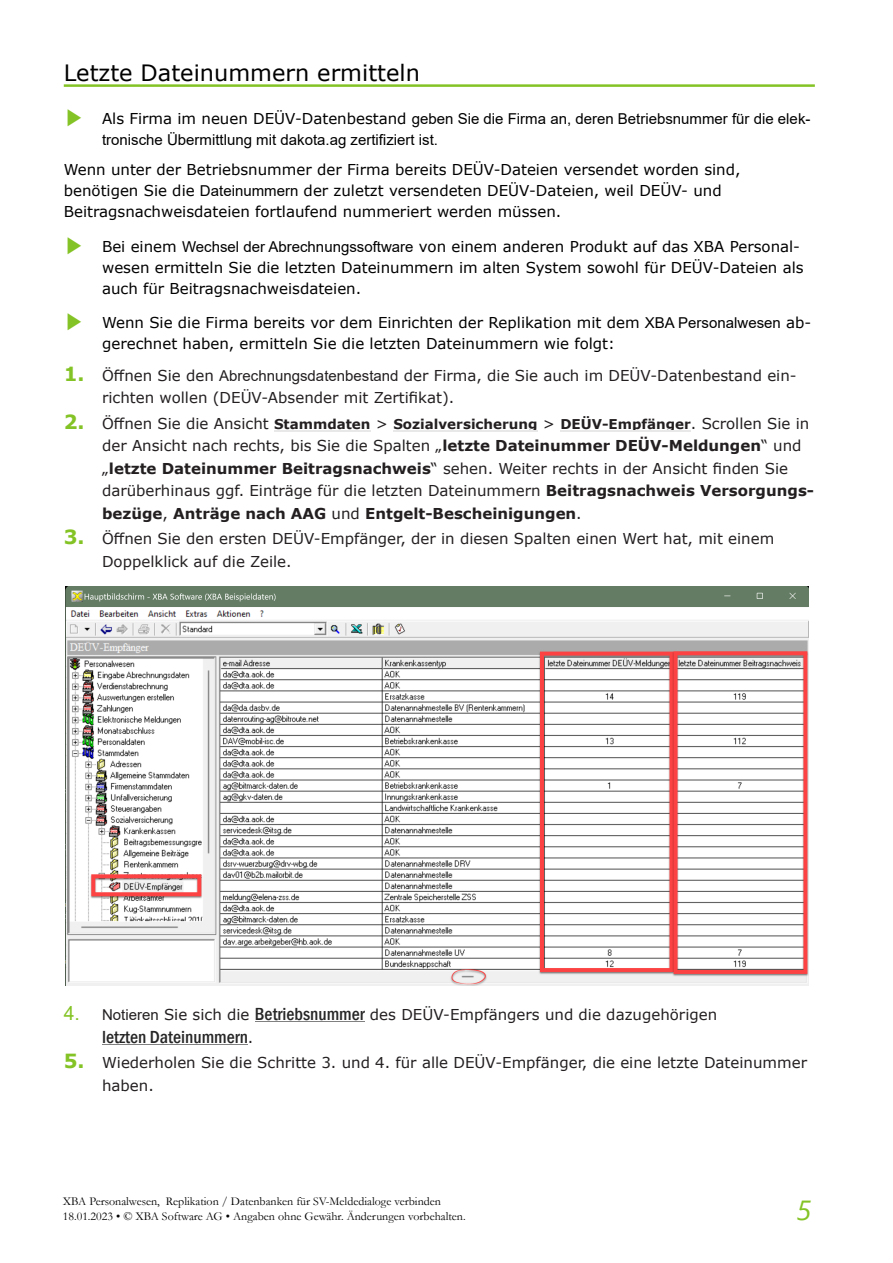
<style>
.page{position:relative;width:893px;height:1263px;background:#fff}
.page>*{position:absolute;margin:0;border:0;box-sizing:border-box;transform-origin:0 0}
.t1{font:italic 27px "Open Sans";color:#84c325}
.t2{font:22.5px "Verdana";color:#000}
.t3{font:500 condensed 18px "Franklin Gothic";color:#262626}
.t4{font:15px/22.5px "Verdana";color:#231f20}
.t5{font:15px/21px "Verdana";color:#000}
.t6{font:15px/21px "Arial";color:#000}
.t7{font:700 13.5px "Verdana";color:#231f20}
.t8{font:12px/15px "Garamond";color:#000}
.s1{font-family:"Malgun Gothic";font-size:21px;color:#84c325}
.s2{font-family:"Verdana"}
.s3{font-family:"Arial"}
.s4{font-weight:700;font-size:19.5px;color:#84c325}
.s5{font-size:19.5px;color:#84c325}
.s6{font-weight:400;font-size:15px}
.s7{font-weight:700}
.s8{font-family:"Arial";font-size:19.5px;color:#84c325}
.s9{font-family:"Franklin Gothic";font-weight:500;font-stretch:condensed;font-size:18px;color:#262626}
.s10{font-family:"Verdana";font-weight:400;font-stretch:normal;font-size:15px;color:#231f20}
</style>
<div class="page">
<hr style="left:64px;top:84px;width:751px;height:3px;background:#84c325">
<hr style="left:274px;top:430px;width:97px;height:1px;background:#e9e8e9">
<hr style="left:393px;top:430px;width:144px;height:1px;background:#e9e8e9">
<hr style="left:560px;top:430px;width:131px;height:1px;background:#e9e8e9">
<hr style="left:255px;top:1021px;width:110px;height:1px;background:#808080">
<hr style="left:102px;top:1044px;width:146px;height:1px;background:#808080">
<img style="left:65px;top:586px;width:743px;height:399px">
<h2 class="t2" style="left:64px;top:64px;width:358px">Letzte Dateinummern ermitteln</h2>
<p class="t6" style="left:102px;top:110px;width:710px;text-indent:-38px"><span class="s1">▶</span> <span class="s2">Als Firma im neuen DEÜV-Datenbestand</span> geben Sie die Firma an, deren Betriebsnummer für die elek&shy;tronische Übermittlung mit dakota.ag zertifiziert ist.</p>
<p class="t5" style="left:64px;top:161px;width:678px">Wenn unter der Betriebsnummer der Firma bereits DEÜV-Dateien versendet worden sind, benötigen Sie die <span class="s3">Dateinummern</span> der zuletzt versendeten DEÜV-Dateien, weil DEÜV- und<br>Beitragsnachweisdateien fortlaufend nummeriert werden müssen.</p>
<p class="t5" style="left:102px;top:237px;width:703px;text-indent:-38px"><span class="s1">▶</span> Bei einem <span class="s3">Wechsel der Abrechnungssoftware</span> von einem anderen Produkt auf das XBA Personal&shy;wesen ermitteln Sie die letzten Dateinummern im alten System sowohl für DEÜV-Dateien als auch für Beitragsnachweisdateien.</p>
<p class="t5" style="left:102px;top:314px;width:711px;text-indent:-38px"><span class="s1">▶</span> Wenn Sie die Firma bereits vor dem Einrichten der Replikation mit dem <span class="s3">XBA Personalwesen</span> ab&shy;gerechnet haben, ermitteln Sie die letzten Dateinummern wie folgt:</p>
<p class="t4" style="left:102px;top:365px;width:696px;text-indent:-38px"><span class="s4">1.</span> Öffnen Sie den <span class="s3">Abrechnungsdatenbestand</span> der Firma, die Sie auch im DEÜV-Datenbestand ein&shy;richten wollen (DEÜV-Absender mit Zertifikat).</p>
<p class="t7" style="left:64px;top:419px;width:747px"><span class="s5">2.</span> <span class="s6">Öffnen Sie die Ansicht</span> Stammdaten <span class="s6">&gt;</span> Sozialversicherung <span class="s6">&gt;</span> DEÜV-Empfänger<span class="s6">. Scrollen Sie in</span></p>
<p class="t4" style="left:102px;top:436px;width:713px">der Ansicht nach rechts, bis Sie die Spalten „<span class="s7">letzte Dateinummer DEÜV-Meldungen</span>“ und „<span class="s7">letzte Dateinummer Beitragsnachweis</span>“ sehen. Weiter rechts in der Ansicht finden Sie darüberhinaus ggf. Einträge für die letzten Dateinummern <span class="s7">Beitragsnachweis Versorgungs&shy;bezüge</span>, <span class="s7">Anträge nach AAG</span> und <span class="s7">Entgelt-Bescheinigungen</span>.</p>
<p class="t4" style="left:102px;top:529px;width:674px;text-indent:-38px"><span class="s4">3.</span> Öffnen Sie den ersten DEÜV-Empfänger, der in diesen Spalten einen Wert hat, mit einem<br>Doppelklick auf die Zeile.</p>
<p class="t4" style="left:64px;top:1004px;width:655px"><span class="s8">4.</span> <span class="s3">Notieren</span> Sie sich die <span class="s9">Betriebsnummer</span> des DEÜV-Empfängers und die dazugehörigen</p>
<p class="t3" style="left:102px;top:1030px;width:153px">letzten Dateinummern<span class="s10">.</span></p>
<p class="t4" style="left:102px;top:1052px;width:706px;text-indent:-38px"><span class="s4">5.</span> Wiederholen Sie die Schritte 3. und 4. für alle DEÜV-Empfänger, die eine letzte Dateinummer haben.</p>
<p class="t8" style="left:63px;top:1195px;width:404px">XBA Personalwesen, Replikation / Datenbanken für SV-Meldedialoge verbinden<br>18.01.2023 • © XBA Software AG • Angaben ohne Gewähr. Änderungen vorbehalten.</p>
<h1 class="t1" style="left:796px;top:1200px;width:16px">5</h1>
</div>
